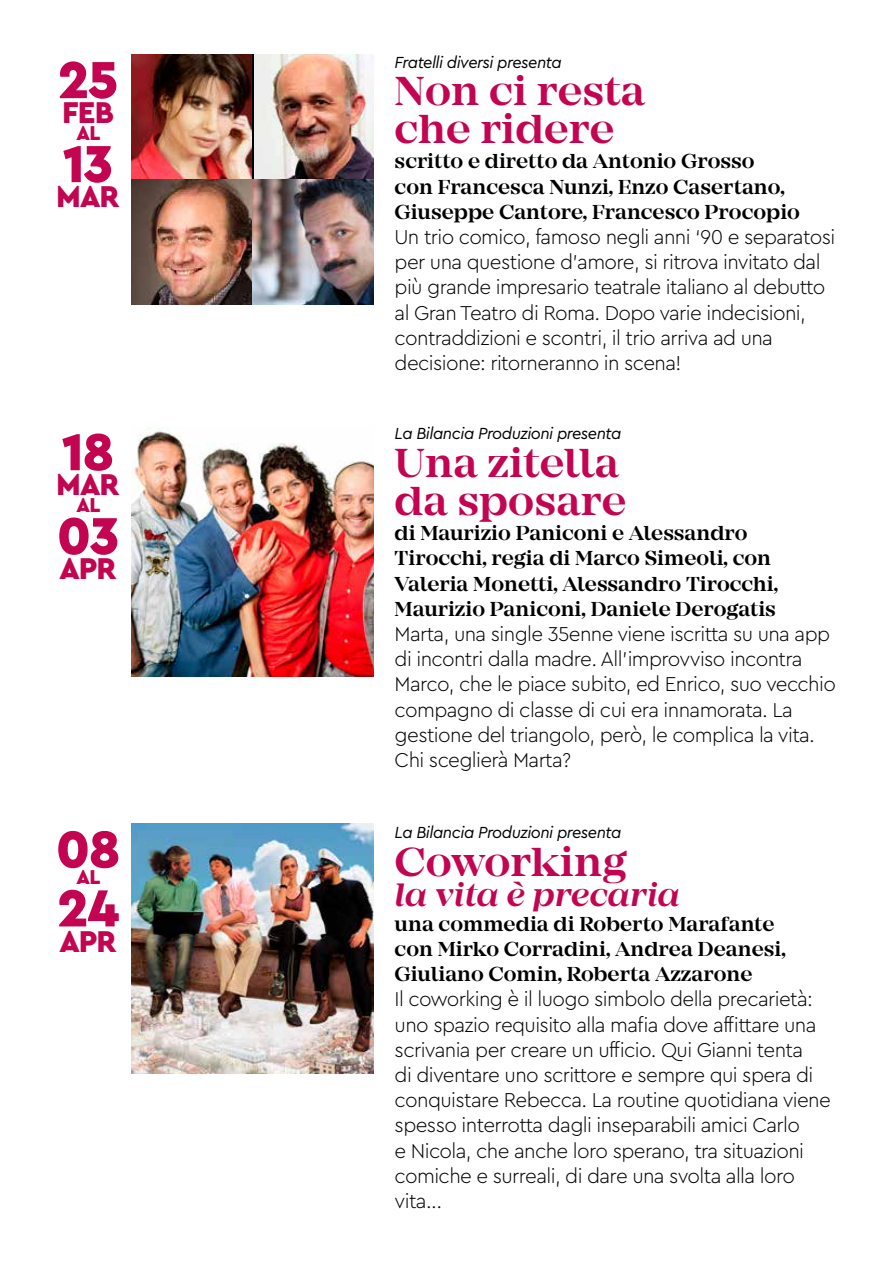
<style>
.page{position:relative;width:893px;height:1263px;background:#fff}
.page>*{position:absolute;margin:0;border:0;box-sizing:border-box;transform-origin:0 0}
.t1{font:900 54.6px "Cera Pro";letter-spacing:-.03em;color:#c20451}
.t2{font:600 42px/37.8px "Mirador";color:#c20451}
.t3{font:italic 600 33.6px "Mirador";color:#c20451}
.t4{font:900 31.5px "Cera Pro";letter-spacing:-.03em;color:#c20451}
.t5{font:300 21px/25.2px "Cera Pro";letter-spacing:-.03em;color:#000}
.t6{font:600 21px/25.2px "Mirador";color:#000}
.t7{font:900 21px "Cera Pro";color:#c20451}
.t8{font:italic 16.8px "Cera Pro";letter-spacing:-.03em;color:#000}
</style>
<div class="page">
<img style="left:131px;top:54px;width:122px;height:125px">
<img style="left:131px;top:179px;width:122px;height:125px">
<img style="left:253px;top:54px;width:121px;height:125px">
<img style="left:253px;top:179px;width:121px;height:125px">
<img style="left:131px;top:428px;width:243px;height:248px">
<img style="left:131px;top:823px;width:243px;height:250px">
<h1 class="t1" style="left:58px;top:44px;width:62px">25</h1>
<h3 class="t4" style="left:62px;top:92px;width:53px">FEB</h3>
<p class="t7" style="left:77px;top:119px;width:25px">AL</p>
<h1 class="t1" style="left:63px;top:128px;width:52px">13</h1>
<h3 class="t4" style="left:56px;top:176px;width:65px">MAR</h3>
<h1 class="t1" style="left:62px;top:416px;width:54px">18</h1>
<h3 class="t4" style="left:56px;top:464px;width:65px">MAR</h3>
<p class="t7" style="left:77px;top:491px;width:25px">AL</p>
<h1 class="t1" style="left:57px;top:500px;width:64px">03</h1>
<h3 class="t4" style="left:59px;top:548px;width:59px">APR</h3>
<h1 class="t1" style="left:56px;top:813px;width:66px">08</h1>
<p class="t7" style="left:77px;top:863px;width:25px">AL</p>
<h1 class="t1" style="left:57px;top:872px;width:64px">24</h1>
<h3 class="t4" style="left:59px;top:920px;width:59px">APR</h3>
<p class="t8" style="left:395px;top:51px;width:169px">Fratelli diversi presenta</p>
<h2 class="t2" style="left:395px;top:73px;width:252px">Non ci resta che ridere</h2>
<p class="t6" style="left:395px;top:149px;width:407px">scritto e diretto da Antonio Grosso<br>con Francesca Nunzi, Enzo Casertano,<br>Giuseppe Cantore, Francesco Procopio</p>
<p class="t5" style="left:395px;top:223px;width:442px">Un trio comico, famoso negli anni ‘90 e separatosi per una questione d’amore, si ritrova invitato dal più grande impresario teatrale italiano al debutto al Gran Teatro di Roma. Dopo varie indecisioni, contraddizioni e scontri, il trio arriva ad una decisione: ritorneranno in scena!</p>
<p class="t8" style="left:395px;top:422px;width:228px">La Bilancia Produzioni presenta</p>
<h2 class="t2" style="left:395px;top:445px;width:233px">Una zitella da sposare</h2>
<p class="t6" style="left:395px;top:521px;width:385px">di Maurizio Paniconi e Alessandro Tirocchi, regia di Marco Simeoli, con Valeria Monetti, Alessandro Tirocchi, Maurizio Paniconi, Daniele Derogatis</p>
<p class="t5" style="left:395px;top:620px;width:443px">Marta, una single 35enne viene iscritta su una app di incontri dalla madre. All’improvviso incontra Marco, che le piace subito, ed Enrico, suo vecchio compagno di classe di cui era innamorata. La gestione del triangolo, però, le complica la vita.<br>Chi sceglierà Marta?</p>
<p class="t8" style="left:395px;top:821px;width:228px">La Bilancia Produzioni presenta</p>
<h2 class="t2" style="left:395px;top:844px;width:234px">Coworking</h2>
<h3 class="t3" style="left:395px;top:874px;width:287px">la vita è precaria</h3>
<p class="t6" style="left:395px;top:911px;width:393px">una commedia di Roberto Marafante con Mirko Corradini, Andrea Deanesi,<br>Giuliano Comin, Roberta Azzarone</p>
<p class="t5" style="left:395px;top:986px;width:438px">Il coworking è il luogo simbolo della precarietà: uno spazio requisito alla mafia dove affittare una scrivania per creare un ufficio. Qui Gianni tenta<br>di diventare uno scrittore e sempre qui spera di conquistare Rebecca. La routine quotidiana viene spesso interrotta dagli inseparabili amici Carlo<br>e Nicola, che anche loro sperano, tra situazioni comiche e surreali, di dare una svolta alla loro vita...</p>
</div>
